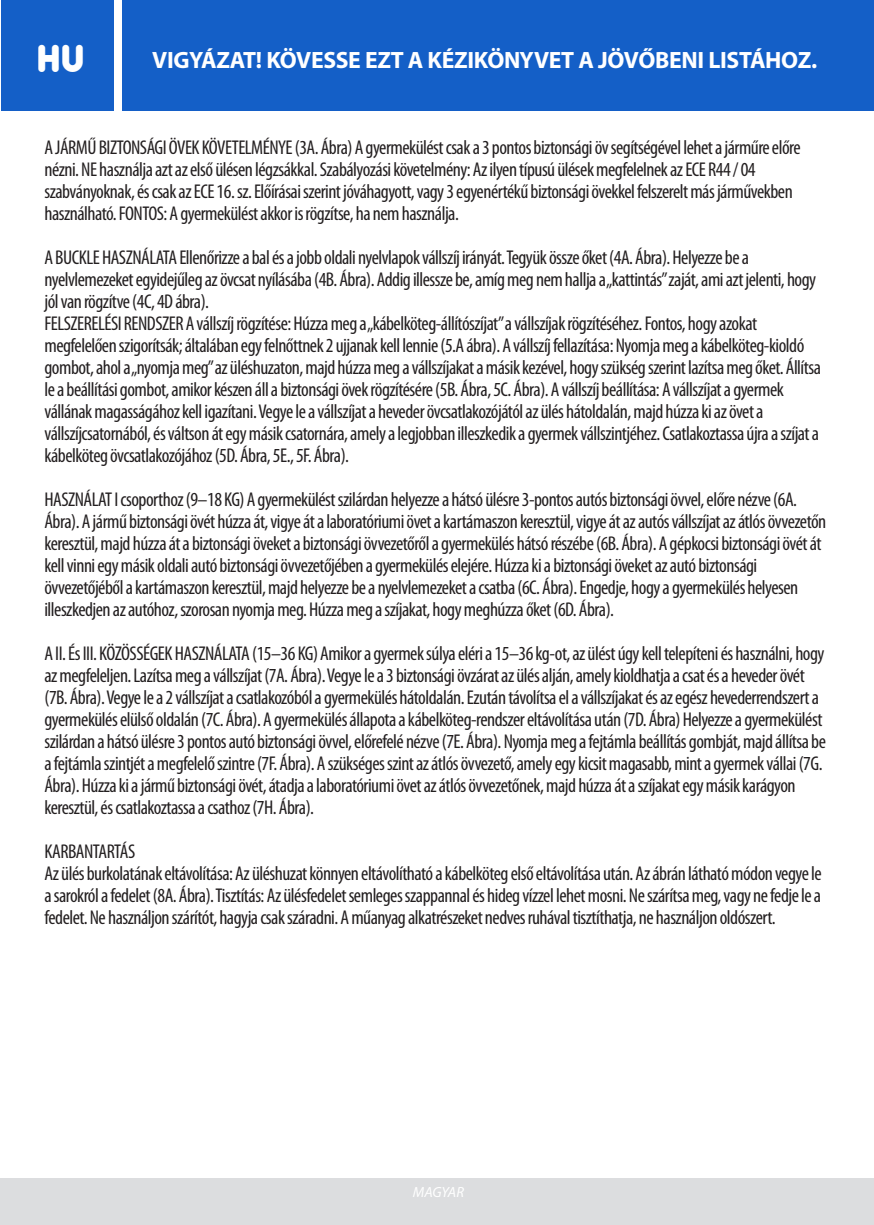
<style>
.page{position:relative;width:874px;height:1225px;background:#fff}
.page>*{position:absolute;margin:0;border:0;box-sizing:border-box;transform-origin:0 0}
.t1{font:34.8px "Dunkin";color:#fff}
.t2{font:700 23.6px "Myriad Pro";letter-spacing:-.015em;color:#fff}
.t3{font:condensed 20px/22px "Myriad Pro";letter-spacing:-.025em;color:#231f20}
.t4{font:italic 14.8px "Myriad Pro";letter-spacing:-.01em;color:#fff}
</style>
<div class="page">
<div style="left:0;top:1178px;width:873px;height:46px;background:#dcdddf"></div>
<div style="left:122px;top:0;width:751px;height:110px;background:#145fc7"></div>
<div style="left:1px;top:0;width:112px;height:110px;background:#145fc7"></div>
<h1 class="t1" style="left:39px;top:29px;width:49px">HU</h1>
<p class="t2" style="left:152px;top:45px;width:666px">VIGYÁZAT! KÖVESSE EZT A KÉZIKÖNYVET A JÖVŐBENI LISTÁHOZ.</p>
<p class="t3" style="left:44px;top:136px;width:757px">A JÁRMŰ BIZTONSÁGI ÖVEK KÖVETELMÉNYE (3A. Ábra) A gyermekülést csak a 3 pontos biztonsági öv segítségével lehet a járműre előre nézni. NE használja azt az első ülésen légzsákkal. Szabályozási követelmény: Az ilyen típusú ülések megfelelnek az ECE R44 / 04 szabványoknak, és csak az ECE 16. sz. Előírásai szerint jóváhagyott, vagy 3 egyenértékű biztonsági övekkel felszerelt más járművekben használható. FONTOS: A gyermekülést akkor is rögzítse, ha nem használja.</p>
<p class="t3" style="left:44px;top:246px;width:777px">A BUCKLE HASZNÁLATA Ellenőrizze a bal és a jobb oldali nyelvlapok vállszíj irányát. Tegyük össze őket (4A. Ábra). Helyezze be a nyelvlemezeket egyidejűleg az övcsat nyílásába (4B. Ábra). Addig illessze be, amíg meg nem hallja a „kattintás” zaját, ami azt jelenti, hogy jól van rögzítve (4C, 4D ábra).<br>FELSZERELÉSI RENDSZER A vállszíj rögzítése: Húzza meg a „kábelköteg-állítószíjat” a vállszíjak rögzítéséhez. Fontos, hogy azokat megfelelően szigorítsák; általában egy felnőttnek 2 ujjanak kell lennie (5.A ábra). A vállszíj fellazítása: Nyomja meg a kábelköteg-kioldó gombot, ahol a „nyomja meg” az üléshuzaton, majd húzza meg a vállszíjakat a másik kezével, hogy szükség szerint lazítsa meg őket. Állítsa le a beállítási gombot, amikor készen áll a biztonsági övek rögzítésére (5B. Ábra, 5C. Ábra). A vállszíj beállítása: A vállszíjat a gyermek vállának magasságához kell igazítani. Vegye le a vállszíjat a heveder övcsatlakozójától az ülés hátoldalán, majd húzza ki az övet a vállszíjcsatornából, és váltson át egy másik csatornára, amely a legjobban illeszkedik a gyermek vállszintjéhez. Csatlakoztassa újra a szíjat a kábelköteg övcsatlakozójához (5D. Ábra, 5E., 5F. Ábra).</p>
<p class="t3" style="left:44px;top:488px;width:783px">HASZNÁLAT I csoporthoz (9–18 KG) A gyermekülést szilárdan helyezze a hátsó ülésre 3-pontos autós biztonsági övvel, előre nézve (6A.<br>Ábra). A jármű biztonsági övét húzza át, vigye át a laboratóriumi övet a kartámaszon keresztül, vigye át az autós vállszíjat az átlós övvezetőn keresztül, majd húzza át a biztonsági öveket a biztonsági övvezetőről a gyermekülés hátsó részébe (6B. Ábra). A gépkocsi biztonsági övét át kell vinni egy másik oldali autó biztonsági övvezetőjében a gyermekülés elejére. Húzza ki a biztonsági öveket az autó biztonsági övvezetőjéből a kartámaszon keresztül, majd helyezze be a nyelvlemezeket a csatba (6C. Ábra). Engedje, hogy a gyermekülés helyesen illeszkedjen az autóhoz, szorosan nyomja meg. Húzza meg a szíjakat, hogy meghúzza őket (6D. Ábra).</p>
<p class="t3" style="left:44px;top:642px;width:782px">A II. És III. KÖZÖSSÉGEK HASZNÁLATA (15–36 KG) Amikor a gyermek súlya eléri a 15–36 kg-ot, az ülést úgy kell telepíteni és használni, hogy az megfeleljen. Lazítsa meg a vállszíjat (7A. Ábra). Vegye le a 3 biztonsági övzárat az ülés alján, amely kioldhatja a csat és a heveder övét (7B. Ábra). Vegye le a 2 vállszíjat a csatlakozóból a gyermekülés hátoldalán. Ezután távolítsa el a vállszíjakat és az egész hevederrendszert a gyermekülés elülső oldalán (7C. Ábra). A gyermekülés állapota a kábelköteg-rendszer eltávolítása után (7D. Ábra) Helyezze a gyermekülést szilárdan a hátsó ülésre 3 pontos autó biztonsági övvel, előrefelé nézve (7E. Ábra). Nyomja meg a fejtámla beállítás gombját, majd állítsa be a fejtámla szintjét a megfelelő szintre (7F. Ábra). A szükséges szint az átlós övvezető, amely egy kicsit magasabb, mint a gyermek vállai (7G.<br>Ábra). Húzza ki a jármű biztonsági övét, átadja a laboratóriumi övet az átlós övvezetőnek, majd húzza át a szíjakat egy másik karágyon keresztül, és csatlakoztassa a csathoz (7H. Ábra).</p>
<p class="t3" style="left:44px;top:840px;width:778px">KARBANTARTÁS<br>Az ülés burkolatának eltávolítása: Az üléshuzat könnyen eltávolítható a kábelköteg első eltávolítása után. Az ábrán látható módon vegye le a sarokról a fedelet (8A. Ábra). Tisztítás: Az ülésfedelet semleges szappannal és hideg vízzel lehet mosni. Ne szárítsa meg, vagy ne fedje le a fedelet. Ne használjon szárítót, hagyja csak száradni. A műanyag alkatrészeket nedves ruhával tisztíthatja, ne használjon oldószert.</p>
<p class="t4" style="left:412px;top:1183px;width:53px">MAGYAR</p>
</div>
